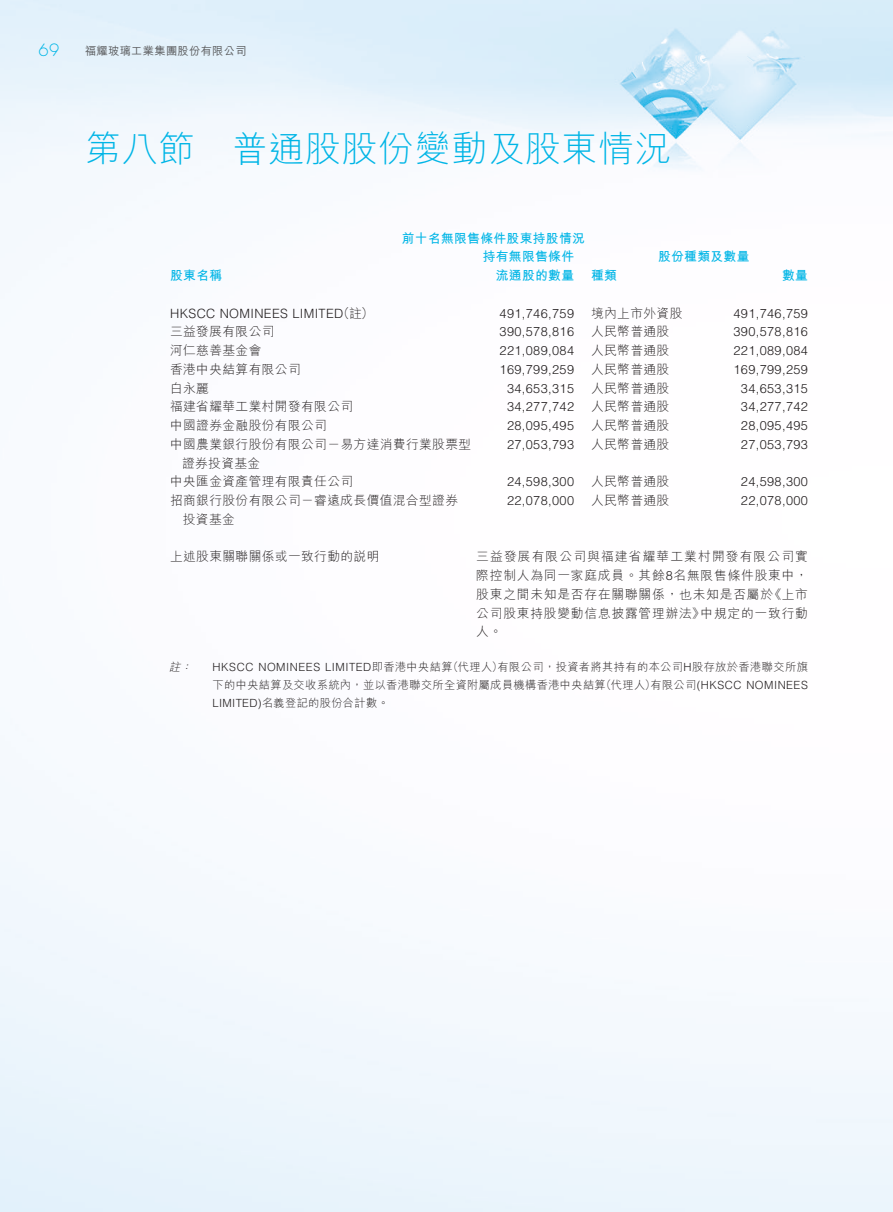
<style>
.page{position:relative;width:893px;height:1212px;background:#fff}
.page>*{position:absolute;margin:0;border:0;box-sizing:border-box;transform-origin:0 0}
.t1{font:300 36px "M Hei HK";letter-spacing:.02em;color:#00b5e6}
.t2{font:300 16.5px "Futura Std";color:#00b5e6}
.t3{font:300 12.75px "Helvetica LT Std";letter-spacing:.03em;color:#231f20}
.t4{font:300 12.75px "M Hei HK";letter-spacing:.03em;color:#231f20}
.t5{font:300 12.75px/18.8px "M Hei HK";letter-spacing:.06em;color:#231f20}
.t6{font:700 12.75px/18.8px "M Hei HK";letter-spacing:.03em;color:#00b5e6;text-align:right}
.t7{font:300 12.75px "M Hei HK";letter-spacing:.085em;color:#231f20}
.t8{font:300 11.25px/18px "M Hei HK";letter-spacing:.03em;color:#231f20}
.t9{font:300 11.25px "Helvetica LT Std";letter-spacing:.045em;color:#231f20}
.t10{font:500 11.25px "M Hei HK";letter-spacing:.03em;color:#57585a}
.t11{font:italic 300 11.25px "M Hei HK";color:#231f20}
.s1{font-family:"Helvetica LT Std"}
.s2{font-family:"M Hei HK"}
</style>
<div class="page">
<img style="left:0;top:0;width:893px;height:1212px">
<p class="t2" style="left:39px;top:40px;width:22px">69</p>
<p class="t10" style="left:85px;top:43px;width:163px">福耀玻璃工業集團股份有限公司</p>
<h1 class="t1" style="left:85px;top:130px;width:111px">第八節</h1>
<h1 class="t1" style="left:232px;top:130px;width:441px">普通股股份變動及股東情況</h1>
<p class="t6" style="left:170px;top:265px;width:54px">股東名稱</p>
<p class="t6" style="left:402px;top:227px;width:185px">前十名無限售條件股東持股情況</p>
<p class="t6" style="left:483px;top:246px;width:93px">持有無限售條件流通股的數量</p>
<p class="t6" style="left:658px;top:246px;width:93px">股份種類及數量</p>
<p class="t6" style="left:591px;top:265px;width:27px">種類</p>
<p class="t6" style="left:782px;top:265px;width:27px">數量</p>
<p class="t4" style="left:337px;top:306px;width:38px">（註）</p>
<p class="t3" style="left:170px;top:305px;width:175px">HKSCC NOMINEES LIMITED</p>
<p class="t3" style="left:500px;top:305px;width:76px">491,746,759</p>
<p class="t4" style="left:591px;top:306px;width:93px">境內上市外資股</p>
<p class="t3" style="left:733px;top:305px;width:76px">491,746,759</p>
<p class="t4" style="left:170px;top:325px;width:106px">三益發展有限公司</p>
<p class="t3" style="left:500px;top:324px;width:76px">390,578,816</p>
<p class="t4" style="left:591px;top:325px;width:80px">人民幣普通股</p>
<p class="t3" style="left:733px;top:324px;width:76px">390,578,816</p>
<p class="t4" style="left:170px;top:344px;width:93px">河仁慈善基金會</p>
<p class="t3" style="left:500px;top:343px;width:76px">221,089,084</p>
<p class="t4" style="left:591px;top:344px;width:80px">人民幣普通股</p>
<p class="t3" style="left:733px;top:343px;width:76px">221,089,084</p>
<p class="t4" style="left:170px;top:363px;width:132px">香港中央結算有限公司</p>
<p class="t3" style="left:500px;top:361px;width:76px">169,799,259</p>
<p class="t4" style="left:591px;top:363px;width:80px">人民幣普通股</p>
<p class="t3" style="left:733px;top:361px;width:76px">169,799,259</p>
<p class="t4" style="left:170px;top:381px;width:40px">白永麗</p>
<p class="t3" style="left:507px;top:380px;width:69px">34,653,315</p>
<p class="t4" style="left:591px;top:381px;width:80px">人民幣普通股</p>
<p class="t3" style="left:741px;top:380px;width:69px">34,653,315</p>
<p class="t4" style="left:170px;top:400px;width:185px">福建省耀華工業村開發有限公司</p>
<p class="t3" style="left:507px;top:399px;width:69px">34,277,742</p>
<p class="t4" style="left:591px;top:400px;width:80px">人民幣普通股</p>
<p class="t3" style="left:741px;top:399px;width:69px">34,277,742</p>
<p class="t4" style="left:170px;top:419px;width:158px">中國證券金融股份有限公司</p>
<p class="t4" style="left:170px;top:438px;width:303px">中國農業銀行股份有限公司－易方達消費行業股票型</p>
<p class="t4" style="left:182px;top:456px;width:80px">證券投資基金</p>
<p class="t3" style="left:507px;top:418px;width:69px">28,095,495</p>
<p class="t3" style="left:507px;top:436px;width:69px">27,053,793</p>
<p class="t4" style="left:591px;top:419px;width:80px">人民幣普通股</p>
<p class="t4" style="left:591px;top:438px;width:80px">人民幣普通股</p>
<p class="t3" style="left:741px;top:418px;width:69px">28,095,495</p>
<p class="t3" style="left:741px;top:436px;width:69px">27,053,793</p>
<p class="t4" style="left:170px;top:475px;width:185px">中央匯金資產管理有限責任公司</p>
<p class="t4" style="left:170px;top:494px;width:289px">招商銀行股份有限公司－睿遠成長價值混合型證券</p>
<p class="t4" style="left:183px;top:513px;width:54px">投資基金</p>
<p class="t3" style="left:507px;top:474px;width:69px">24,598,300</p>
<p class="t3" style="left:507px;top:493px;width:69px">22,078,000</p>
<p class="t4" style="left:591px;top:475px;width:80px">人民幣普通股</p>
<p class="t4" style="left:591px;top:494px;width:80px">人民幣普通股</p>
<p class="t3" style="left:741px;top:474px;width:69px">24,598,300</p>
<p class="t3" style="left:741px;top:493px;width:69px">22,078,000</p>
<p class="t4" style="left:170px;top:550px;width:211px">上述股東關聯關係或一致行動的說明</p>
<p class="t7" style="left:476px;top:550px;width:333px">三益發展有限公司與福建省耀華工業村開發有限公司實</p>
<p class="t11" style="left:169px;top:661px;width:16px">註</p>
<p class="t11" style="left:180px;top:661px;width:16px">：</p>
<p class="t5" style="left:476px;top:566px;width:333px;text-align:right">際控制人為同一家庭成員。其餘<span class="s1">8</span>名無限售條件股東中，《上市</p>
<p class="t5" style="left:700px;top:585px;width:109px;text-indent:-224px">股東之間未知是否存在關聯關係，也未知是否屬於<br>中規定的一致行動</p>
<p class="t5" style="left:476px;top:603px;width:230px">公司股東持股變動信息披露管理辦法》人。</p>
<p class="t8" style="left:498px;top:658px;width:312px">有限公司，投資者將其持有的本公司<span class="s1">H</span>股存放於香港聯交所旗</p>
<p class="t8" style="left:447px;top:658px;width:57px">（代理人）</p>
<p class="t9" style="left:213px;top:660px;width:242px">HKSCC NOMINEES LIMITED<span class="s2">即香港中央結算</span></p>
<p class="t8" style="left:601px;top:676px;width:57px">（代理人）</p>
<p class="t8" style="left:213px;top:676px;width:395px">下的中央結算及交收系統內，並以香港聯交所全資附屬成員機構香港中央結算<br><span class="s1">LIMITED)</span>名義登記的股份合計數。</p>
<p class="t9" style="left:650px;top:678px;width:159px"><span class="s2">有限公司</span>(HKSCC NOMINEES</p>
</div>
